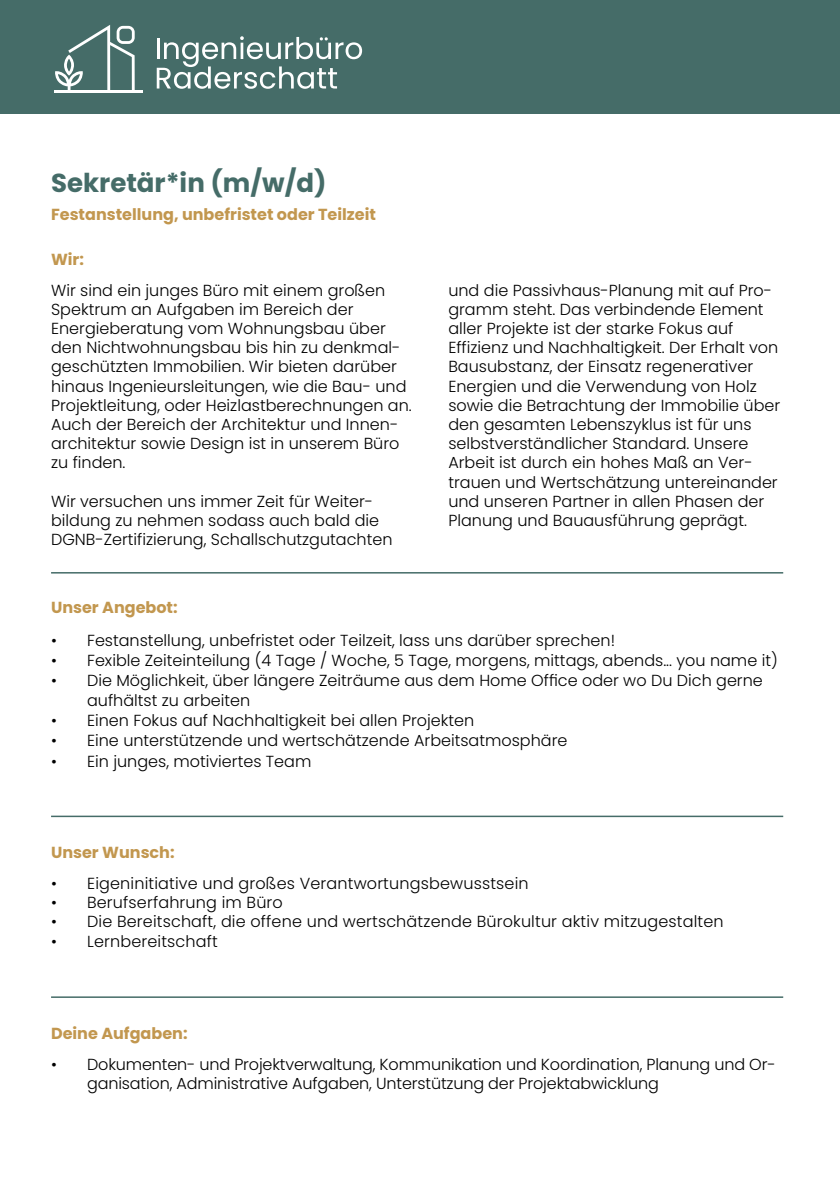
<style>
.page{position:relative;width:840px;height:1191px;background:#fff}
.page>*{position:absolute;margin:0;border:0;box-sizing:border-box;transform-origin:0 0}
.t1{font:700 26px "Poppins";color:#456c68}
.t2{font:300 16px/19.2px "Poppins";color:#000}
.t3{font:700 16px "Poppins";color:#c2974f}
</style>
<div class="page">
<div style="left:0;top:0;width:839px;height:113px;background:#456c68"></div>
<hr style="left:54px;top:90px;width:89px;height:3px;background:#fff">
<svg style="left:55px;top:25px;width:80px;height:65px"></svg>
<svg style="left:157px;top:36px;width:205px;height:53px"></svg>
<hr style="left:51px;top:572px;width:731px;height:1px;background:#456c68">
<hr style="left:51px;top:815px;width:731px;height:2px;background:#456c68">
<hr style="left:51px;top:996px;width:731px;height:2px;background:#456c68">
<h1 class="t1" style="left:51px;top:168px;width:277px">Sekretär*in (m/w/d)</h1>
<p class="t3" style="left:51px;top:205px;width:326px">Festanstellung, unbefristet oder Teilzeit</p>
<p class="t3" style="left:51px;top:250px;width:34px">Wir:</p>
<p class="t2" style="left:51px;top:280px;width:362px">Wir sind ein junges Büro mit einem großen Spektrum an Aufgaben im Bereich der Energieberatung vom Wohnungsbau über den Nichtwohnungsbau bis hin zu denkmal&shy;geschützten Immobilien. Wir bieten darüber hinaus Ingenieursleitungen, wie die Bau- und Projektleitung, oder Heizlastberechnungen an.<br>Auch der Bereich der Architektur und Innen&shy;architektur sowie Design ist in unserem Büro zu finden.</p>
<p class="t2" style="left:51px;top:492px;width:343px">Wir versuchen uns immer Zeit für Weiter&shy;bildung zu nehmen sodass auch bald die<br>DGNB-Zertifizierung, Schallschutzgutachten</p>
<p class="t2" style="left:448px;top:280px;width:333px">und die Passivhaus-Planung mit auf Pro&shy;gramm steht. Das verbindende Element aller Projekte ist der starke Fokus auf Effizienz und Nachhaltigkeit. Der Erhalt von Bausubstanz, der Einsatz regenerativer Energien und die Verwendung von Holz sowie die Betrachtung der Immobilie über den gesamten Lebenszyklus ist für uns selbstverständlicher Standard. Unsere Arbeit ist durch ein hohes Maß an Ver&shy;trauen und Wertschätzung untereinander und unseren Partner in allen Phasen der Planung und Bauausführung geprägt.</p>
<p class="t3" style="left:51px;top:598px;width:128px">Unser Angebot:</p>
<p class="t2" style="left:51px;top:630px;width:565px">• Festanstellung, unbefristet oder Teilzeit, lass uns darüber sprechen!</p>
<p class="t2" style="left:51px;top:650px;width:727px">• Fexible Zeiteinteilung (4 Tage / Woche, 5 Tage, morgens, mittags, abends... you name it)</p>
<p class="t2" style="left:87px;top:670px;width:677px;line-height:20.2px;text-indent:-36px">• Die Möglichkeit, über längere Zeiträume aus dem Home Office oder wo Du Dich gerne aufhältst zu arbeiten</p>
<p class="t2" style="left:51px;top:711px;width:424px">• Einen Fokus auf Nachhaltigkeit bei allen Projekten</p>
<p class="t2" style="left:51px;top:731px;width:517px">• Eine unterstützende und wertschätzende Arbeitsatmosphäre</p>
<p class="t2" style="left:51px;top:751px;width:262px">• Ein junges, motiviertes Team</p>
<p class="t3" style="left:51px;top:843px;width:125px">Unser Wunsch:</p>
<p class="t2" style="left:51px;top:873px;width:479px">• Eigeninitiative und großes Verantwortungsbewusstsein</p>
<p class="t2" style="left:51px;top:893px;width:233px">• Berufserfahrung im Büro</p>
<p class="t2" style="left:51px;top:912px;width:673px">• Die Bereitschaft, die offene und wertschätzende Bürokultur aktiv mitzugestalten</p>
<p class="t2" style="left:51px;top:931px;width:168px">• Lernbereitschaft</p>
<p class="t3" style="left:51px;top:1024px;width:138px">Deine Aufgaben:</p>
<p class="t2" style="left:87px;top:1054px;width:689px;text-indent:-36px">• Dokumenten- und Projektverwaltung, Kommunikation und Koordination, Planung und Or&shy;ganisation, Administrative Aufgaben, Unterstützung der Projektabwicklung</p>
</div>
